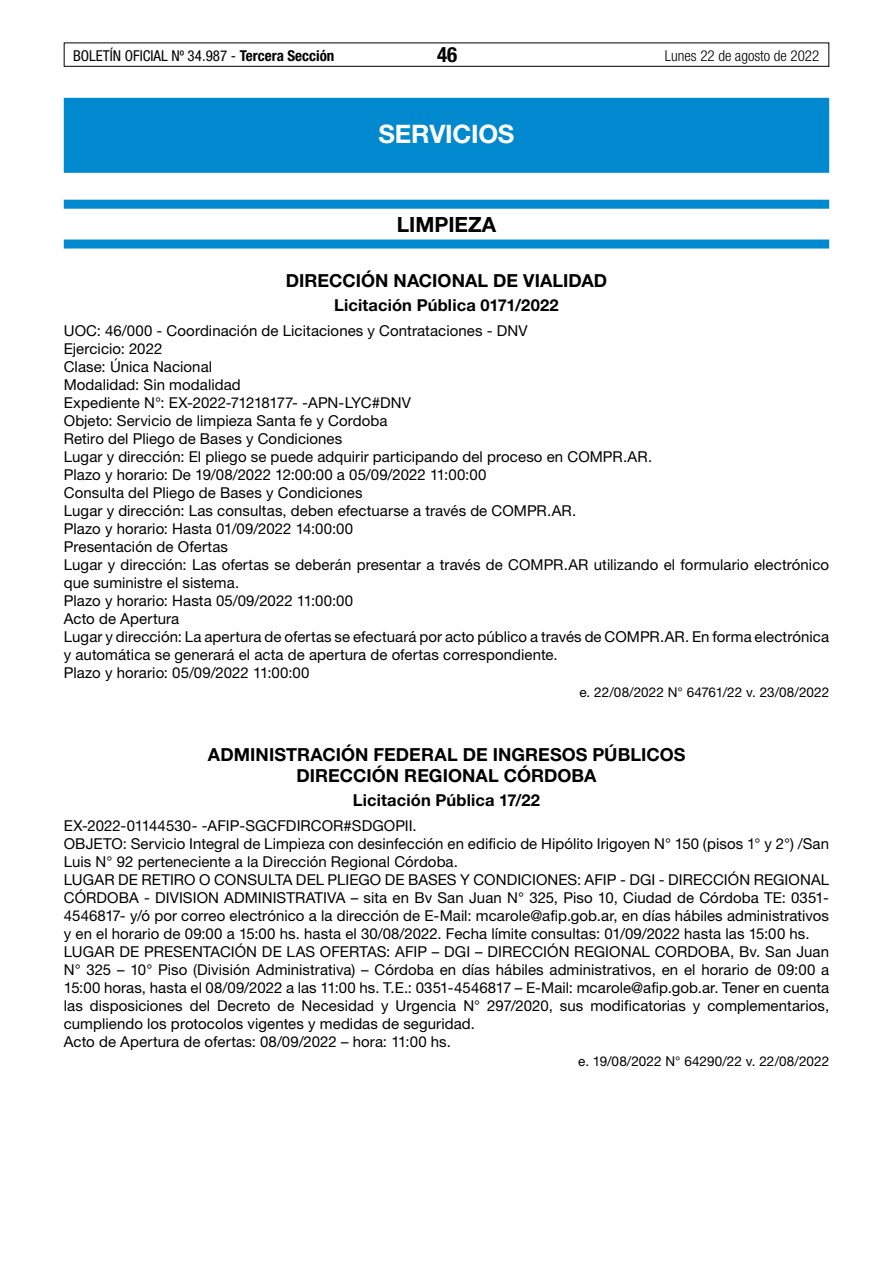
<style>
.page{position:relative;width:893px;height:1263px;background:#fff}
.page>*{position:absolute;margin:0;border:0;box-sizing:border-box;transform-origin:0 0}
.t1{font:700 25.5px "Helvetica Neue LT Std";letter-spacing:-.01em;color:#fff}
.t2{font:700 21px "Helvetica Neue LT Std";color:#000}
.t3{font:700 condensed 21px "Helvetica Neue LT Std";color:#000}
.t4{font:700 18px/21px "Helvetica Neue LT Std";letter-spacing:.005em;color:#000}
.t5{font:700 16.5px "Helvetica Neue LT Std";letter-spacing:.01em;color:#000}
.t6{font:15px/18px "Helvetica Neue LT Std";letter-spacing:.005em;color:#000}
.t7{font:condensed 15px "Helvetica Neue LT Std";color:#000}
.t8{font:300 condensed 15px "Helvetica Neue LT Std";color:#000}
.t9{font:13.5px "Helvetica Neue LT Std";letter-spacing:.005em;color:#000}
.s1{font-weight:700}
.s2{color:#fff}
</style>
<div class="page">
<div style="left:64px;top:43px;width:765px;height:24px;border:1px solid #000"></div>
<div style="left:64px;top:98px;width:765px;height:75px;background:#0089cf"></div>
<div style="left:64px;top:200px;width:765px;height:9px;background:#0089cf"></div>
<div style="left:64px;top:240px;width:765px;height:9px;background:#0089cf"></div>
<p class="t7" style="left:73px;top:47px;width:263px">BOLETÍN OFICIAL Nº 34.987 - <span class="s1">Tercera Sección</span></p>
<h2 class="t3" style="left:437px;top:42px;width:22px">46</h2>
<p class="t8" style="left:665px;top:47px;width:156px">Lunes 22 de agosto de 2022</p>
<h1 class="t1" style="left:378px;top:118px;width:137px">SERVICIOS</h1>
<h2 class="t2" style="left:397px;top:212px;width:101px">LIMPIEZA</h2>
<p class="t4" style="left:286px;top:270px;width:323px">DIRECCIÓN NACIONAL DE VIALIDAD</p>
<p class="t5" style="left:334px;top:295px;width:226px">Licitación Pública 0171/2022</p>
<p class="t6" style="left:64px;top:321px;width:767px">UOC: 46/000 - Coordinación de Licitaciones y Contrataciones - DNV<br>Ejercicio: 2022<br>Clase: Única Nacional<br>Modalidad: Sin modalidad<br>Expediente N°: EX-2022-71218177- -APN-LYC#DNV<br>Objeto: Servicio de limpieza Santa fe y Cordoba<br>Retiro del Pliego de Bases y Condiciones<br>Lugar y dirección: El pliego se puede adquirir participando del proceso en COMPR.AR.<br>Plazo y horario: De 19/08/2022 12:00:00 a 05/09/2022 11:00:00<br>Consulta del Pliego de Bases y Condiciones<br>Lugar y dirección: Las consultas, deben efectuarse a través de COMPR.AR.<br>Plazo y horario: Hasta 01/09/2022 14:00:00<br>Presentación de Ofertas<br>Lugar y dirección: Las ofertas se deberán presentar a través de COMPR.AR utilizando el formulario electrónico que suministre el sistema.<br>Plazo y horario: Hasta 05/09/2022 11:00:00<br>Acto de Apertura<br>Lugar y dirección: La apertura de ofertas se efectuará por acto público a través de COMPR.AR. En forma electrónica y automática se generará el acta de apertura de ofertas correspondiente.<br>Plazo y horario: 05/09/2022 11:00:00</p>
<p class="t9" style="left:579px;top:684px;width:251px">e. 22/08/2022 N° 64761/22 v. 23/08/2022</p>
<p class="t4" style="left:296px;top:744px;width:403px;text-indent:-88px">ADMINISTRACIÓN FEDERAL DE INGRESOS PÚBLICOS <span class="s2">-<br></span>DIRECCIÓN REGIONAL CÓRDOBA</p>
<p class="t5" style="left:353px;top:790px;width:189px">Licitación Pública 17/22</p>
<p class="t6" style="left:64px;top:816px;width:767px">EX-2022-01144530- -AFIP-SGCFDIRCOR#SDGOPII.<br>OBJETO: Servicio Integral de Limpieza con desinfección en edificio de Hipólito Irigoyen N° 150 (pisos 1° y 2°) /San Luis N° 92 perteneciente a la Dirección Regional Córdoba.<br>LUGAR DE RETIRO O CONSULTA DEL PLIEGO DE BASES Y CONDICIONES: AFIP - DGI - DIRECCIÓN REGIONAL CÓRDOBA - DIVISION ADMINISTRATIVA – sita en Bv San Juan N° 325, Piso 10, Ciudad de Córdoba TE: 0351- 4546817- y/ó por correo electrónico a la dirección de E-Mail: mcarole@afip.gob.ar, en días hábiles administrativos y en el horario de 09:00 a 15:00 hs. hasta el 30/08/2022. Fecha límite consultas: 01/09/2022 hasta las 15:00 hs.<br>LUGAR DE PRESENTACIÓN DE LAS OFERTAS: AFIP – DGI – DIRECCIÓN REGIONAL CORDOBA, Bv. San Juan N° 325 – 10° Piso (División Administrativa) – Córdoba en días hábiles administrativos, en el horario de 09:00 a 15:00 horas, hasta el 08/09/2022 a las 11:00 hs. T.E.: 0351-4546817 – E-Mail: mcarole@afip.gob.ar. Tener en cuenta las disposiciones del Decreto de Necesidad y Urgencia N° 297/2020, sus modificatorias y complementarios, cumpliendo los protocolos vigentes y medidas de seguridad.<br>Acto de Apertura de ofertas: 08/09/2022 – hora: 11:00 hs.</p>
<p class="t9" style="left:578px;top:1053px;width:253px">e. 19/08/2022 N° 64290/22 v. 22/08/2022</p>
</div>
